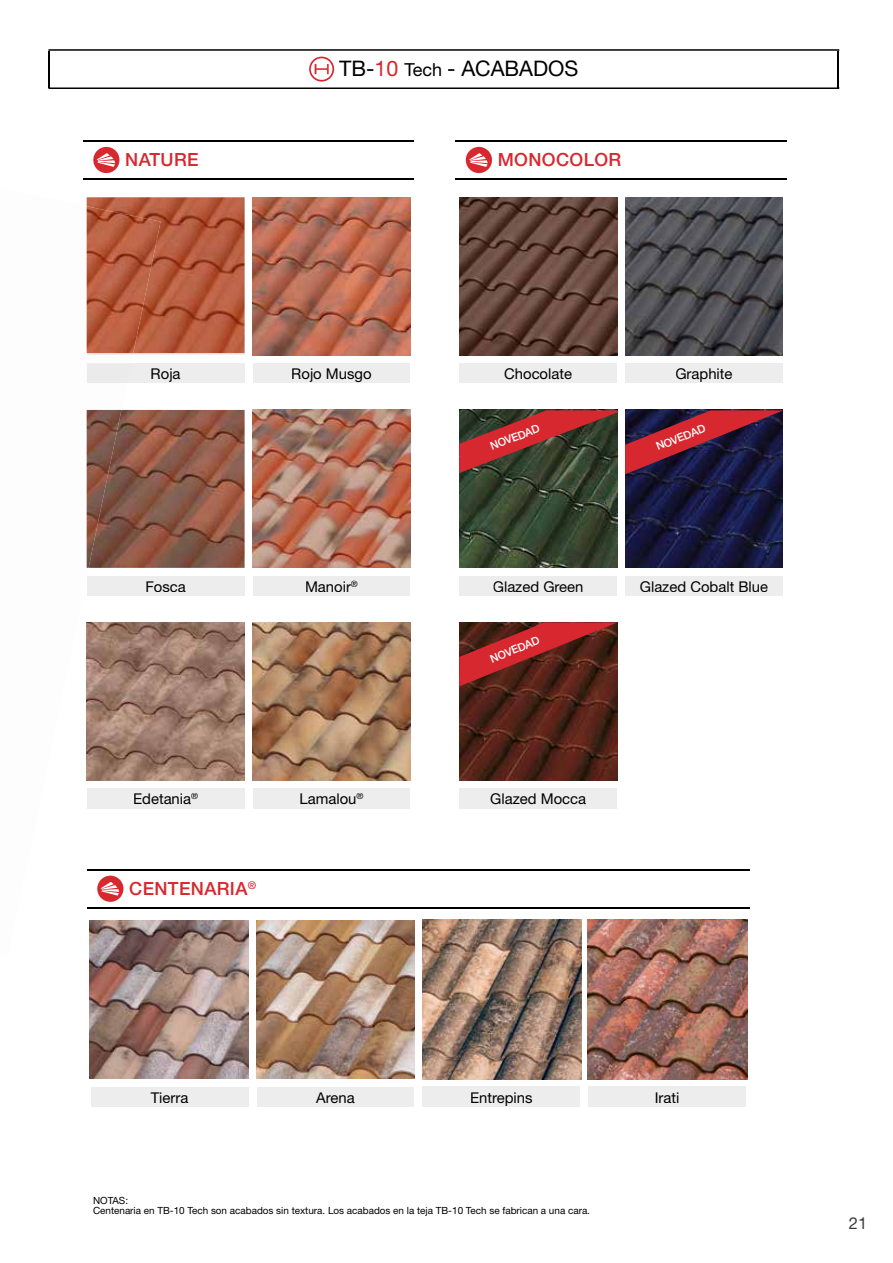
<style>
.page{position:relative;width:893px;height:1263px;background:#fff}
.page>*{position:absolute;margin:0;border:0;box-sizing:border-box;transform-origin:0 0}
.t1{font:21.45px "Helvetica Neue";color:#000}
.t2{font:500 18.15px "Helvetica Neue LT Std";letter-spacing:.02em;color:#d8282f}
.t3{font:16.5px "Helvetica Neue";color:#3c3c3b}
.t4{font:14.85px "Helvetica Neue";color:#000}
.t5{font:500 11.1px "Helvetica Neue LT Std";color:#fff}
.t6{font:9.9px/10.6px "Helvetica Neue";color:#000}
.s1{color:#d8282f}
.s2{font-size:18px}
</style>
<div class="page">
<svg style="left:48px;top:49px;width:791px;height:2px;background:#3f3f3f"></svg>
<hr style="left:48px;top:51px;width:2px;height:36px;background:#000">
<hr style="left:838px;top:51px;width:1px;height:36px;background:#000">
<svg style="left:48px;top:57px;width:791px;height:32px"></svg>
<svg style="left:125px;top:197px;width:285px;height:611px;fill:#ededed"></svg>
<div style="left:245px;top:197px;width:7px;height:158px;background:#fff"></div>
<div style="left:245px;top:363px;width:7px;height:20px;background:#fff"></div>
<div style="left:79px;top:383px;width:170px;height:8px;background:#fff"></div>
<div style="left:249px;top:383px;width:169px;height:8px;background:#fff"></div>
<div style="left:79px;top:402px;width:170px;height:8px;background:#fff"></div>
<div style="left:249px;top:402px;width:169px;height:8px;background:#fff"></div>
<div style="left:245px;top:410px;width:7px;height:158px;background:#fff"></div>
<div style="left:245px;top:576px;width:7px;height:20px;background:#fff"></div>
<div style="left:79px;top:596px;width:170px;height:8px;background:#fff"></div>
<div style="left:249px;top:596px;width:169px;height:8px;background:#fff"></div>
<div style="left:79px;top:615px;width:170px;height:7px;background:#fff"></div>
<div style="left:249px;top:615px;width:169px;height:7px;background:#fff"></div>
<div style="left:245px;top:622px;width:7px;height:158px;background:#fff"></div>
<div style="left:245px;top:788px;width:7px;height:20px;background:#fff"></div>
<div style="left:79px;top:355px;width:170px;height:8px;background:#fff"></div>
<div style="left:249px;top:355px;width:169px;height:8px;background:#fff"></div>
<div style="left:79px;top:568px;width:170px;height:8px;background:#fff"></div>
<div style="left:249px;top:568px;width:169px;height:8px;background:#fff"></div>
<div style="left:79px;top:780px;width:170px;height:8px;background:#fff"></div>
<div style="left:249px;top:780px;width:169px;height:8px;background:#fff"></div>
<hr style="left:83px;top:140px;width:166px;height:2px;background:#000">
<hr style="left:249px;top:140px;width:165px;height:2px;background:#000">
<hr style="left:83px;top:178px;width:166px;height:2px;background:#000">
<hr style="left:249px;top:178px;width:165px;height:2px;background:#000">
<div style="left:93px;top:147px;width:26px;height:26px;background:#d8282f;border-radius:50%"></div>
<svg style="left:97px;top:153px;width:18px;height:14px"></svg>
<img style="left:125px;top:197px;width:120px;height:156px">
<img style="left:253px;top:197px;width:157px;height:158px">
<div style="left:152px;top:368px;width:28px;height:14px;background:#ededed"></div>
<div style="left:292px;top:368px;width:79px;height:14px;background:#ededed"></div>
<img style="left:133px;top:410px;width:112px;height:158px">
<img style="left:253px;top:410px;width:157px;height:158px">
<div style="left:147px;top:581px;width:39px;height:11px;background:#ededed"></div>
<div style="left:306px;top:581px;width:45px;height:11px;background:#ededed"></div>
<div style="left:351px;top:580px;width:7px;height:7px;background:#ededed"></div>
<img style="left:125px;top:622px;width:120px;height:158px">
<img style="left:253px;top:622px;width:157px;height:158px">
<div style="left:134px;top:794px;width:57px;height:10px;background:#ededed"></div>
<div style="left:191px;top:793px;width:7px;height:6px;background:#ededed"></div>
<div style="left:301px;top:794px;width:54px;height:10px;background:#ededed"></div>
<svg style="left:357px;top:793px;width:6px;height:6px"></svg>
<svg style="left:459px;top:363px;width:324px;height:445px"></svg>
<div style="left:617px;top:363px;width:8px;height:20px;background:#fff"></div>
<div style="left:451px;top:383px;width:170px;height:8px;background:#fff"></div>
<div style="left:621px;top:383px;width:170px;height:8px;background:#fff"></div>
<div style="left:451px;top:402px;width:170px;height:8px;background:#fff"></div>
<div style="left:621px;top:402px;width:170px;height:8px;background:#fff"></div>
<div style="left:617px;top:410px;width:8px;height:158px;background:#fff"></div>
<div style="left:617px;top:576px;width:8px;height:20px;background:#fff"></div>
<div style="left:451px;top:596px;width:170px;height:8px;background:#fff"></div>
<div style="left:621px;top:596px;width:170px;height:8px;background:#fff"></div>
<div style="left:451px;top:615px;width:170px;height:7px;background:#fff"></div>
<div style="left:621px;top:615px;width:170px;height:7px;background:#fff"></div>
<div style="left:617px;top:622px;width:8px;height:158px;background:#fff"></div>
<div style="left:617px;top:788px;width:8px;height:20px;background:#fff"></div>
<div style="left:451px;top:568px;width:170px;height:8px;background:#fff"></div>
<div style="left:621px;top:568px;width:170px;height:8px;background:#fff"></div>
<div style="left:451px;top:780px;width:170px;height:8px;background:#fff"></div>
<div style="left:621px;top:780px;width:170px;height:8px;background:#fff"></div>
<hr style="left:455px;top:140px;width:166px;height:2px;background:#000">
<hr style="left:621px;top:140px;width:166px;height:2px;background:#000">
<hr style="left:455px;top:178px;width:166px;height:2px;background:#000">
<hr style="left:621px;top:178px;width:166px;height:2px;background:#000">
<div style="left:466px;top:147px;width:26px;height:26px;background:#d8282f;border-radius:50%"></div>
<svg style="left:469px;top:153px;width:19px;height:14px"></svg>
<img style="left:459px;top:197px;width:158px;height:158px">
<img style="left:625px;top:197px;width:158px;height:158px">
<div style="left:505px;top:368px;width:67px;height:11px;background:#ededed"></div>
<div style="left:676px;top:368px;width:56px;height:14px;background:#ededed"></div>
<img style="left:459px;top:473px;width:158px;height:95px">
<img style="left:625px;top:474px;width:158px;height:94px">
<div style="left:493px;top:581px;width:275px;height:11px;background:#ededed"></div>
<div style="left:617px;top:581px;width:8px;height:11px;background:#fff"></div>
<img style="left:459px;top:686px;width:158px;height:94px">
<div style="left:491px;top:793px;width:95px;height:11px;background:#ededed"></div>
<div style="left:91px;top:1086px;width:655px;height:21px;background:#ededed"></div>
<div style="left:249px;top:1087px;width:7px;height:20px;background:#fff"></div>
<div style="left:414px;top:1087px;width:8px;height:20px;background:#fff"></div>
<div style="left:580px;top:1086px;width:8px;height:21px;background:#fff"></div>
<div style="left:83px;top:1079px;width:169px;height:8px;background:#fff"></div>
<div style="left:252px;top:1079px;width:170px;height:8px;background:#fff"></div>
<hr style="left:87px;top:869px;width:166px;height:2px;background:#000">
<hr style="left:253px;top:869px;width:165px;height:2px;background:#000">
<hr style="left:418px;top:869px;width:166px;height:2px;background:#000">
<hr style="left:584px;top:869px;width:166px;height:2px;background:#000">
<hr style="left:87px;top:907px;width:166px;height:1px;background:#000">
<hr style="left:253px;top:907px;width:165px;height:1px;background:#000">
<hr style="left:418px;top:907px;width:166px;height:1px;background:#000">
<hr style="left:584px;top:907px;width:166px;height:1px;background:#000">
<img style="left:90px;top:921px;width:159px;height:158px">
<img style="left:256px;top:921px;width:158px;height:158px">
<img style="left:422px;top:920px;width:159px;height:160px">
<img style="left:587px;top:920px;width:160px;height:160px">
<div style="left:151px;top:1092px;width:37px;height:11px;background:#ededed"></div>
<div style="left:316px;top:1092px;width:38px;height:11px;background:#ededed"></div>
<div style="left:471px;top:1092px;width:61px;height:13px;background:#ededed"></div>
<div style="left:656px;top:1092px;width:22px;height:11px;background:#ededed"></div>
<svg style="left:459px;top:410px;width:159px;height:63px;background:#6f362d"></svg>
<svg style="left:459px;top:622px;width:158px;height:64px;background:#7c241f"></svg>
<svg style="left:625px;top:410px;width:158px;height:64px;background:#5b1e38"></svg>
<img style="left:86px;top:197px;width:39px;height:760px">
<img style="left:86px;top:353px;width:47px;height:224px">
<img style="left:86px;top:205px;width:1px;height:150px">
<img style="left:86px;top:363px;width:1px;height:20px">
<img style="left:86px;top:383px;width:41px;height:8px">
<img style="left:86px;top:402px;width:37px;height:8px">
<img style="left:86px;top:410px;width:35px;height:158px">
<img style="left:86px;top:576px;width:1px;height:20px">
<img style="left:86px;top:355px;width:47px;height:8px">
<svg style="left:86px;top:568px;width:3px;height:8px"></svg>
<img style="left:87px;top:206px;width:74px;height:147px">
<p class="t2" style="left:125px;top:149px;width:75px">NATURE</p>
<h1 class="t1" style="left:339px;top:56px;width:241px">TB-<span class="s1">10</span> <span class="s2">Tech</span> - ACABADOS</h1>
<p class="t2" style="left:498px;top:149px;width:125px">MONOCOLOR</p>
<p class="t4" style="left:151px;top:365px;width:31px">Roja</p>
<p class="t4" style="left:291px;top:365px;width:82px">Rojo Musgo</p>
<p class="t4" style="left:504px;top:365px;width:69px">Chocolate</p>
<p class="t4" style="left:675px;top:365px;width:59px">Graphite</p>
<p class="t5" style="left:488px;top:440px;width:54px;rotate:-21deg">NOVEDAD</p>
<p class="t5" style="left:654px;top:441px;width:54px;rotate:-22deg">NOVEDAD</p>
<p class="t4" style="left:145px;top:577px;width:42px">Fosca</p>
<p class="t4" style="left:305px;top:577px;width:54px">Manoir<sup>®</sup></p>
<p class="t4" style="left:493px;top:577px;width:92px">Glazed Green</p>
<p class="t4" style="left:640px;top:577px;width:130px">Glazed Cobalt Blue</p>
<p class="t5" style="left:488px;top:653px;width:54px;rotate:-22deg">NOVEDAD</p>
<p class="t4" style="left:133px;top:790px;width:66px">Edetania<sup>®</sup></p>
<p class="t4" style="left:300px;top:790px;width:65px">Lamalou<sup>®</sup></p>
<p class="t4" style="left:490px;top:790px;width:97px">Glazed Mocca</p>
<p class="t2" style="left:129px;top:878px;width:129px">CENTENARIA<sup>®</sup></p>
<p class="t4" style="left:151px;top:1088px;width:39px">Tierra</p>
<p class="t4" style="left:316px;top:1088px;width:40px">Arena</p>
<p class="t4" style="left:470px;top:1088px;width:64px">Entrepins</p>
<p class="t4" style="left:655px;top:1088px;width:26px">Irati</p>
<p class="t6" style="left:93px;top:1194px;width:498px">NOTAS:<br>Centenaria en TB-10 Tech son acabados sin textura. Los acabados en la teja TB-10 Tech se fabrican a una cara.</p>
<p class="t3" style="left:849px;top:1213px;width:20px">21</p>
</div>
